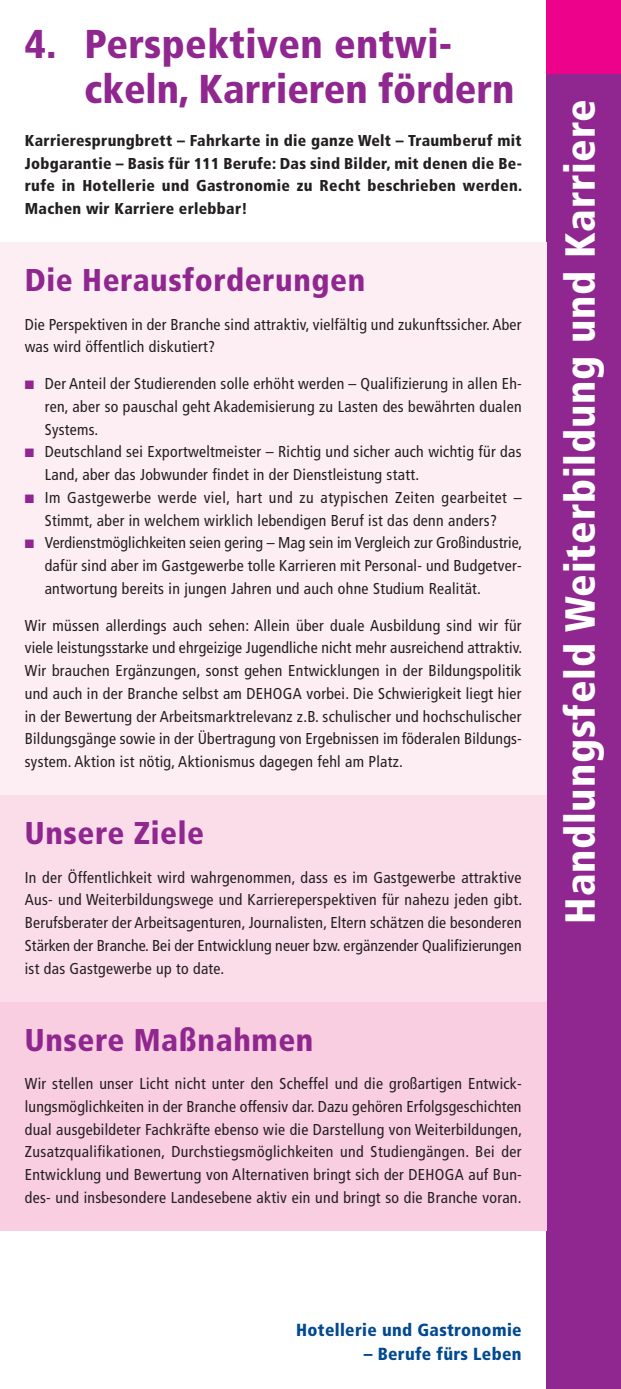
<style>
.page{position:relative;width:621px;height:1389px;background:#fff}
.page>*{position:absolute;margin:0;border:0;box-sizing:border-box;transform-origin:0 0}
.t1{font:900 condensed 42px "Frutiger";letter-spacing:.02em;color:#fff}
.t2{font:900 condensed 40.25px/45.5px "Frutiger";color:#90268f}
.t3{font:900 condensed 31.5px "Frutiger";letter-spacing:.02em;color:#90268f}
.t4{font:900 condensed 17.5px "Frutiger";letter-spacing:.02em;color:#014990}
.t5{font:condensed 15.75px/22.8px "Frutiger";letter-spacing:.02em;color:#231f20;text-align:justify}
.t6{font:900 condensed 15.75px/22.8px "Frutiger";letter-spacing:.02em;color:#231f20;text-align:justify}
.s1{color:#90268f}
</style>
<div class="page">
<div style="left:546px;top:0;width:74px;height:74px;background:#ed028c"></div>
<div style="left:546px;top:74px;width:74px;height:1315px;background:#90268f"></div>
<div style="left:0;top:243px;width:546px;height:553px;background:#fdeef4"></div>
<div style="left:0;top:796px;width:546px;height:206px;background:#fbdde9"></div>
<div style="left:0;top:1002px;width:546px;height:229px;background:#f9cee0"></div>
<h2 class="t2" style="left:84px;top:24px;width:431px;text-indent:-60px">4. Perspektiven entwi&shy;ckeln, Karrieren fördern</h2>
<p class="t6" style="left:25px;top:130px;width:498px">Karrieresprungbrett – Fahrkarte in die ganze Welt – Traumberuf mit Jobgarantie – Basis für 111 Berufe: Das sind Bilder, mit denen die Be&shy;rufe in Hotellerie und Gastronomie zu Recht beschrieben werden.<br>Machen wir Karriere erlebbar!</p>
<h3 class="t3" style="left:25px;top:267px;width:342px">Die Herausforderungen</h3>
<p class="t5" style="left:25px;top:314px;width:498px">Die Perspektiven in der Branche sind attraktiv, vielfältig und zukunftssicher. Aber was wird öffentlich diskutiert?</p>
<p class="t5" style="left:45px;top:374px;width:478px;text-indent:-20px"><span class="s1">■</span> Der Anteil der Studierenden solle erhöht werden – Qualifizierung in allen Eh&shy;ren, aber so pauschal geht Akademisierung zu Lasten des bewährten dualen Systems.</p>
<p class="t5" style="left:45px;top:442px;width:478px;text-indent:-20px"><span class="s1">■</span> Deutschland sei Exportweltmeister – Richtig und sicher auch wichtig für das<br>Land, aber das Jobwunder findet in der Dienstleistung statt.</p>
<p class="t5" style="left:25px;top:487px;width:498px;text-align:center"><span class="s1">■</span> Im Gastgewerbe werde viel, hart und zu atypischen Zeiten gearbeitet –<br>Stimmt, aber in welchem wirklich lebendigen Beruf ist das denn anders?</p>
<p class="t5" style="left:45px;top:533px;width:478px;text-indent:-20px"><span class="s1">■</span> Verdienstmöglichkeiten seien gering – Mag sein im Vergleich zur Großindustrie, dafür sind aber im Gastgewerbe tolle Karrieren mit Personal- und Budgetver&shy;antwortung bereits in jungen Jahren und auch ohne Studium Realität.</p>
<p class="t5" style="left:25px;top:615px;width:498px">Wir müssen allerdings auch sehen: Allein über duale Ausbildung sind wir für viele leistungsstarke und ehrgeizige Jugendliche nicht mehr ausreichend attraktiv.<br>Wir brauchen Ergänzungen, sonst gehen Entwicklungen in der Bildungspolitik und auch in der Branche selbst am DEHOGA vorbei. Die Schwierigkeit liegt hier in der Bewertung der Arbeitsmarktrelevanz z.B. schulischer und hochschulischer Bildungsgänge sowie in der Übertragung von Ergebnissen im föderalen Bildungs&shy;system. Aktion ist nötig, Aktionismus dagegen fehl am Platz.</p>
<h3 class="t3" style="left:25px;top:821px;width:180px">Unsere Ziele</h3>
<p class="t5" style="left:25px;top:867px;width:498px">In der Öffentlichkeit wird wahrgenommen, dass es im Gastgewerbe attraktive Aus- und Weiterbildungswege und Karriereperspektiven für nahezu jeden gibt.<br>Berufsberater der Arbeitsagenturen, Journalisten, Eltern schätzen die besonderen Stärken der Branche. Bei der Entwicklung neuer bzw. ergänzender Qualifizierungen ist das Gastgewerbe up to date.</p>
<h3 class="t3" style="left:25px;top:1027px;width:290px">Unsere Maßnahmen</h3>
<p class="t5" style="left:25px;top:1073px;width:498px">Wir stellen unser Licht nicht unter den Scheffel und die großartigen Entwick&shy;lungsmöglichkeiten in der Branche offensiv dar. Dazu gehören Erfolgsgeschichten dual ausgebildeter Fachkräfte ebenso wie die Darstellung von Weiterbildungen, Zusatzqualifikationen, Durchstiegsmöglichkeiten und Studiengängen. Bei der Entwicklung und Bewertung von Alternativen bringt sich der DEHOGA auf Bun&shy;des- und insbesondere Landesebene aktiv ein und bringt so die Branche voran.</p>
<h1 class="t1" style="left:563px;top:924px;width:826px;rotate:-90deg">Handlungsfeld Weiterbildung und Karriere</h1>
<p class="t4" style="left:296px;top:1323px;width:227px">Hotellerie und Gastronomie</p>
<p class="t4" style="left:363px;top:1347px;width:159px">– Berufe fürs Leben</p>
</div>
